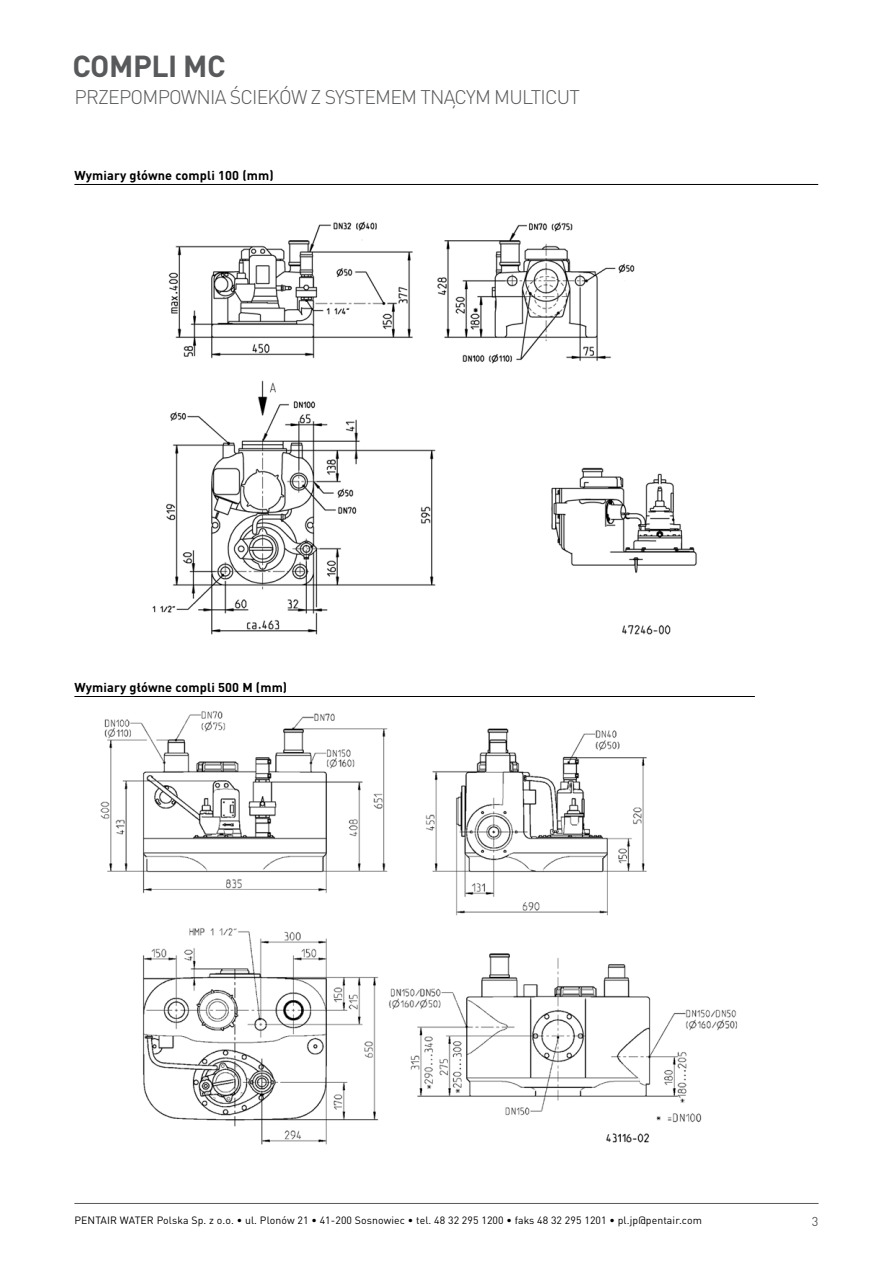
<style>
.page{position:relative;width:893px;height:1263px;background:#fff}
.page>*{position:absolute;margin:0;border:0;box-sizing:border-box;transform-origin:0 0}
.t1{font:700 30px "DIN Pro";letter-spacing:-.015em;color:#58595b}
.t2{font:300 19.5px "DIN Pro";letter-spacing:-.04em;color:#58595b}
.t3{font:700 12.75px "DIN Pro";letter-spacing:.01em;color:#000}
.t4{font:12.75px "DIN Pro";color:#58595b}
.t5{font:10.5px "DIN Pro";letter-spacing:.01em;color:#000}
</style>
<div class="page">
<hr style="left:74px;top:1203px;width:745px;height:1px;background:#58595b">
<hr style="left:74px;top:184px;width:744px;height:1px;background:#000">
<img style="left:152px;top:221px;width:545px;height:414px">
<hr style="left:74px;top:696px;width:681px;height:1px;background:#000">
<img style="left:100px;top:711px;width:638px;height:434px">
<h1 class="t1" style="left:72px;top:41px;width:155px">COMPLI MC</h1>
<h2 class="t2" style="left:75px;top:82px;width:507px">PRZEPOMPOWNIA ŚCIEKÓW Z SYSTEMEM TNĄCYM MULTICUT</h2>
<p class="t3" style="left:74px;top:165px;width:201px">Wymiary główne compli 100 (mm)</p>
<p class="t3" style="left:74px;top:677px;width:214px">Wymiary główne compli 500 M (mm)</p>
<p class="t5" style="left:74px;top:1212px;width:629px">PENTAIR WATER Polska Sp. z o.o. ∙ ul. Plonów 21 ∙ 41-200 Sosnowiec ∙ tel. 48 32 295 1200 ∙ faks 48 32 295 1201 ∙ pl.jp@pentair.com</p>
<p class="t4" style="left:812px;top:1211px;width:8px">3</p>
</div>
